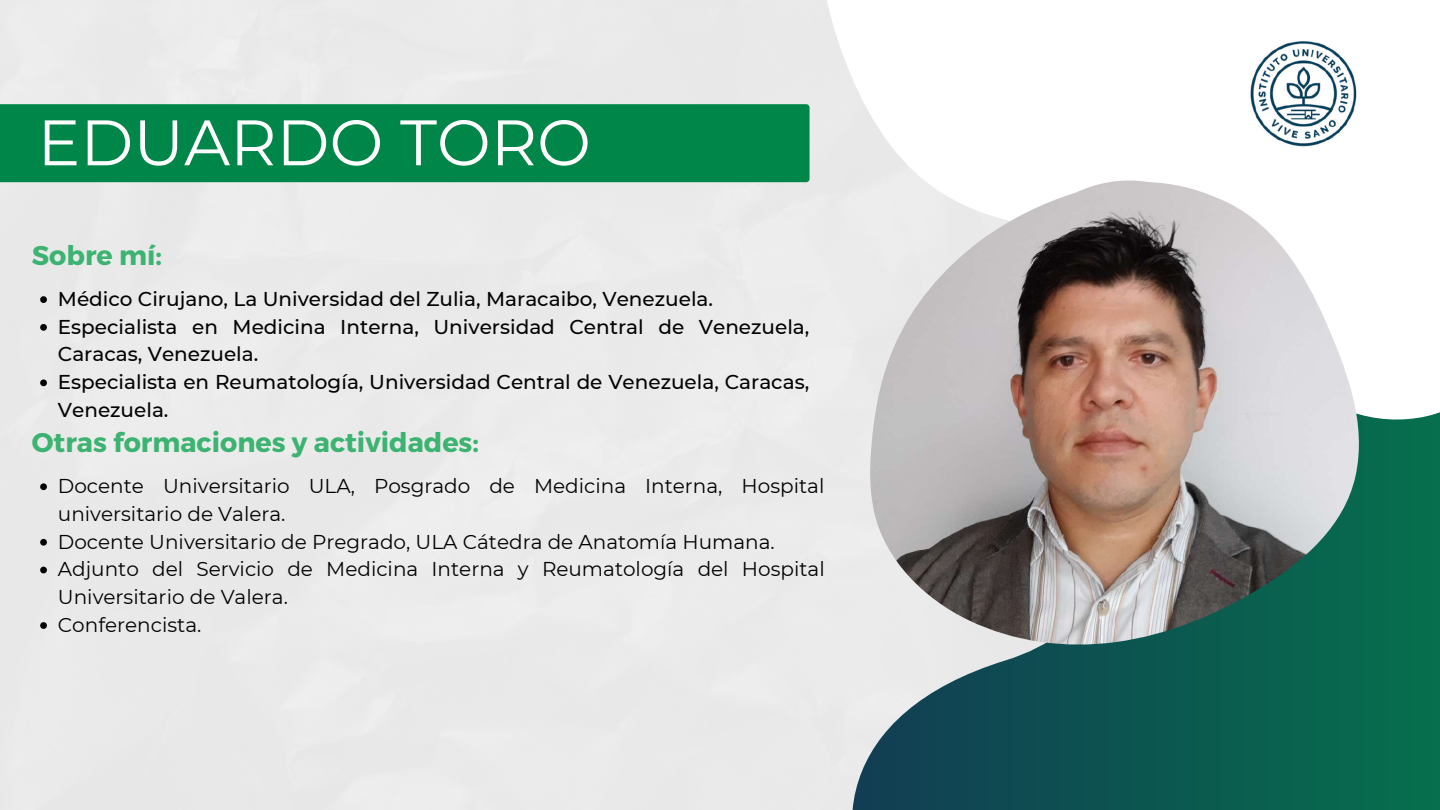
<style>
.page{position:relative;width:1440px;height:810px;background:#fff}
.page>*{position:absolute;margin:0;border:0;box-sizing:border-box;transform-origin:0 0}
.t1{font:64.1px "Montserrat";color:#fffffe}
.t2{font:700 27px "Montserrat";color:#3cb371}
.t3{font:20px/27.8px "Montserrat";color:#020301}
.t4{font:500 20px/27.8px "Montserrat";color:#020301}
</style>
<div class="page">
<svg style="left:852px;top:557px;width:588px;height:253px;background:#226960"></svg>
<svg style="left:737px;top:0;width:703px;height:557px"></svg>
<img style="left:870px;top:181px;width:490px;height:463px">
<svg style="left:40px;top:296px;width:7px;height:7px"></svg>
<svg style="left:40px;top:324px;width:7px;height:7px"></svg>
<svg style="left:40px;top:379px;width:7px;height:7px"></svg>
<svg style="left:40px;top:483px;width:7px;height:7px"></svg>
<svg style="left:40px;top:539px;width:7px;height:7px"></svg>
<svg style="left:40px;top:567px;width:7px;height:6px"></svg>
<svg style="left:40px;top:622px;width:7px;height:7px"></svg>
<div style="left:0;top:104px;width:810px;height:78px;background:#008649"></div>
<img style="left:1229px;top:22px;width:145px;height:146px">
<h1 class="t1" style="left:37px;top:103px;width:555px">EDUARDO TORO</h1>
<h2 class="t2" style="left:32px;top:238px;width:132px">Sobre mí:</h2>
<p class="t4" style="left:58px;top:285px;width:753px">Médico Cirujano, La Universidad del Zulia, Maracaibo, Venezuela.<br>Especialista en Medicina Interna, Universidad Central de Venezuela, Caracas, Venezuela.<br>Especialista en Reumatología, Universidad Central de Venezuela, Caracas, Venezuela.</p>
<h2 class="t2" style="left:32px;top:425px;width:449px">Otras formaciones y actividades:</h2>
<p class="t3" style="left:58px;top:472px;width:768px">Docente Universitario ULA, Posgrado de Medicina Interna, Hospital universitario de Valera.<br>Docente Universitario de Pregrado, ULA Cátedra de Anatomía Humana.<br>Adjunto del Servicio de Medicina Interna y Reumatología del Hospital Universitario de Valera.<br>Conferencista.</p>
</div>
